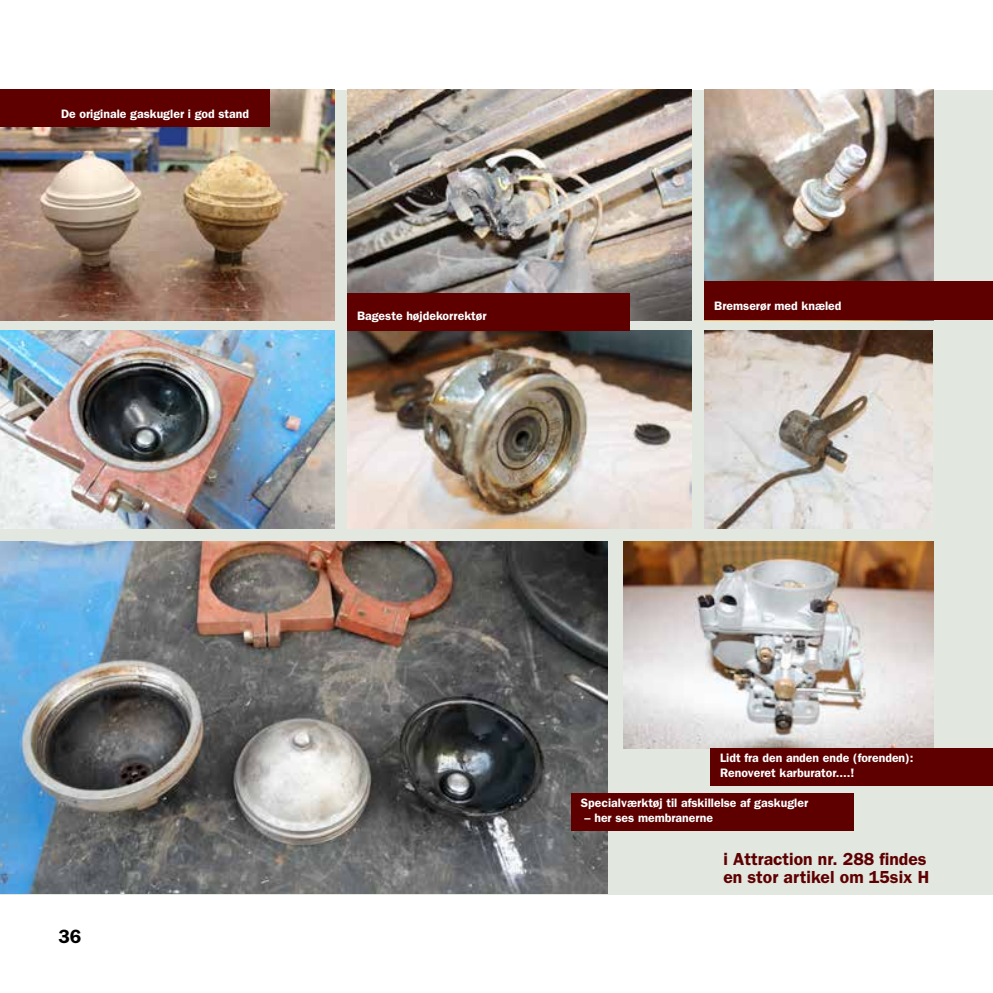
<style>
.page{position:relative;width:993px;height:993px;background:#fff}
.page>*{position:absolute;margin:0;border:0;box-sizing:border-box;transform-origin:0 0}
.t1{font:600 19.25px "Franklin Gothic";color:#000}
.t2{font:600 17.5px/17.5px "Franklin Gothic";color:#5e0000}
.t3{font:600 12.25px/14.7px "Franklin Gothic";color:#fff}
</style>
<div class="page">
<div style="left:0;top:90px;width:992px;height:804px;background:#e2e7e0"></div>
<img style="left:347px;top:89px;width:344px;height:231px">
<img style="left:704px;top:89px;width:229px;height:192px">
<img style="left:347px;top:330px;width:344px;height:198px">
<img style="left:0;top:89px;width:334px;height:231px">
<img style="left:704px;top:330px;width:228px;height:198px">
<img style="left:0;top:541px;width:607px;height:352px">
<img style="left:0;top:330px;width:334px;height:198px">
<img style="left:623px;top:541px;width:310px;height:206px">
<div style="left:0;top:89px;width:269px;height:38px;background:#5e0000"></div>
<div style="left:570px;top:792px;width:283px;height:38px;background:#5e0000"></div>
<div style="left:710px;top:747px;width:282px;height:38px;background:#5e0000"></div>
<div style="left:347px;top:293px;width:282px;height:37px;background:#5e0000"></div>
<div style="left:704px;top:281px;width:288px;height:39px;background:#5e0000"></div>
<p class="t3" style="left:61px;top:106px;width:189px">De originale gaskugler i god stand</p>
<p class="t3" style="left:357px;top:308px;width:131px">Bageste højdekorrektør</p>
<p class="t3" style="left:714px;top:298px;width:129px">Bremserør med knæled</p>
<h1 class="t1" style="left:58px;top:925px;width:25px">36</h1>
<p class="t3" style="left:719px;top:750px;width:195px">Lidt fra den anden ende (forenden):<br>Renoveret karburator....!</p>
<p class="t3" style="left:580px;top:795px;width:229px">Specialværktøj til afskillelse af gaskugler</p>
<p class="t3" style="left:584px;top:810px;width:130px">– her ses membranerne</p>
<h2 class="t2" style="left:723px;top:850px;width:207px">i Attraction nr. 288 findes en stor artikel om 15six H</h2>
</div>
